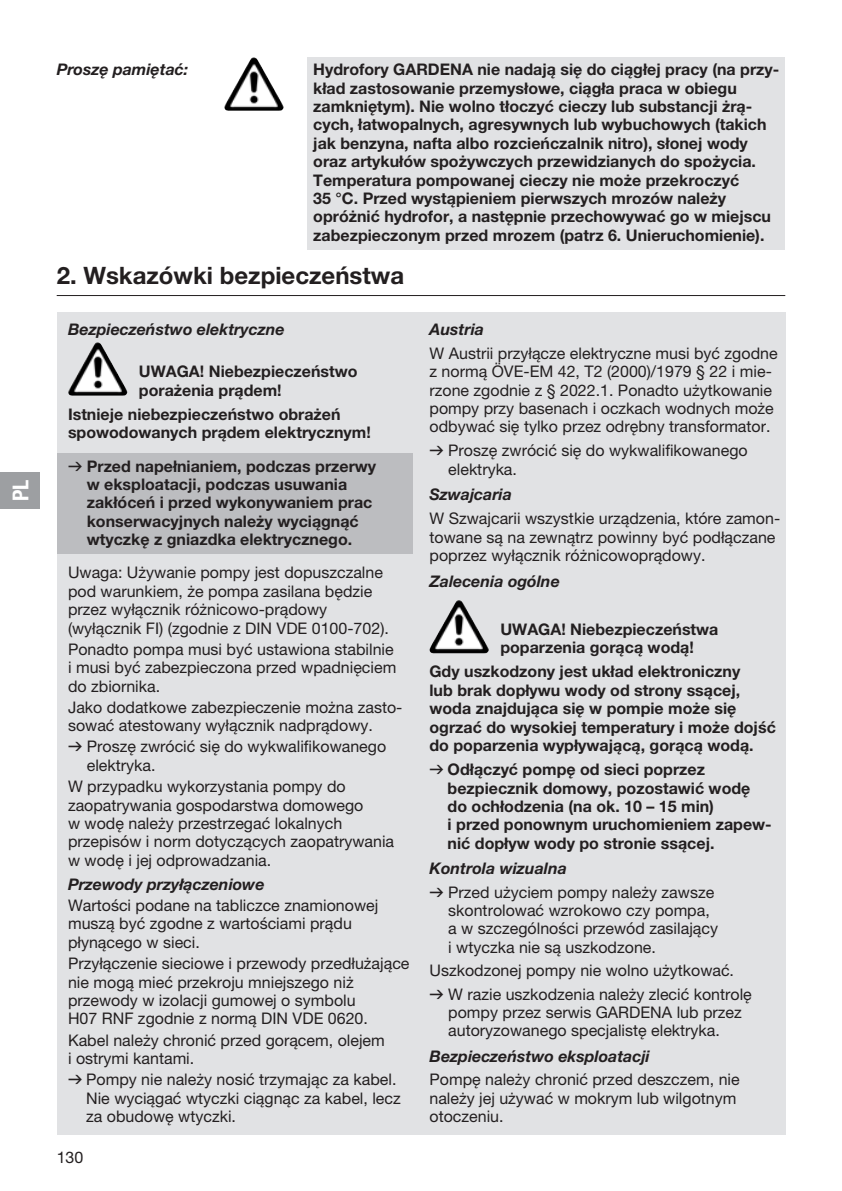
<style>
.page{position:relative;width:842px;height:1191px;background:#fff}
.page>*{position:absolute;margin:0;border:0;box-sizing:border-box;transform-origin:0 0}
.t1{font:700 24px "GARDENA Pro";color:#231f20}
.t2{font:22px "GARDENA Pro Bo Cond";color:#fff}
.t3{font:16px/18.4px "GARDENA Pro";color:#231f20}
.t4{font:700 16px/18.4px "GARDENA Pro";color:#231f20}
.t5{font:italic 700 16px "GARDENA Pro";color:#231f20}
.s1{font-family:"Formdruck";font-weight:400}
.s2{font-family:"Formdruck"}
.s3{font-weight:700;font-style:italic}
</style>
<div class="page">
<div style="left:0;top:472px;width:40px;height:37px;background:#9d9fa2"></div>
<hr style="left:57px;top:295px;width:728px;height:1px;background:#231f20">
<div style="left:57px;top:312px;width:728px;height:822px;background:#e1e2e4"></div>
<img style="left:70px;top:343px;width:26px;height:44px">
<div style="left:57px;top:453px;width:355px;height:101px;background:#bcbdc0"></div>
<img style="left:431px;top:600px;width:27px;height:45px">
<div style="left:308px;top:57px;width:477px;height:192px;background:#e1e2e4"></div>
<img style="left:226px;top:58px;width:27px;height:44px">
<h2 class="t2" style="left:7px;top:501px;width:23px;rotate:-90deg">PL</h2>
<p class="t5" style="left:57px;top:60px;width:133px">Proszę pamiętać:</p>
<p class="t4" style="left:313px;top:60px;width:468px">Hydrofory GARDENA nie nadają się do ciągłej pracy (na przy&shy;kład zastosowanie przemysłowe, ciągła praca w obiegu zamkniętym). Nie wolno tłoczyć cieczy lub substancji żrą&shy;cych, łatwopalnych, agresywnych lub wybuchowych (takich jak benzyna, nafta albo rozcieńczalnik nitro), słonej wody oraz artykułów spożywczych przewidzianych do spożycia.<br>Temperatura pompowanej cieczy nie może przekroczyć<br>35 °C. Przed wystąpieniem pierwszych mrozów należy opróżnić hydrofor, a następnie przechowywać go w miejscu zabezpieczonym przed mrozem (patrz 6. Unieruchomienie).</p>
<h1 class="t1" style="left:57px;top:260px;width:349px">2. Wskazówki bezpieczeństwa</h1>
<p class="t5" style="left:68px;top:319px;width:218px">Bezpieczeństwo elektryczne</p>
<p class="t4" style="left:139px;top:362px;width:220px">UWAGA! Niebezpieczeństwo porażenia prądem!</p>
<p class="t4" style="left:68px;top:404px;width:304px">Istnieje niebezpieczeństwo obrażeń spowodowanych prądem elektrycznym!</p>
<p class="t4" style="left:87px;top:456px;width:291px;text-indent:-19px"><span class="s1">v</span> Przed napełnianiem, podczas przerwy w eksploatacji, podczas usuwania zakłóceń i przed wykonywaniem prac konserwacyjnych należy wyciągnąć wtyczkę z gniazdka elektrycznego.</p>
<p class="t3" style="left:68px;top:563px;width:322px">Uwaga: Używanie pompy jest dopuszczalne pod warunkiem, że pompa zasilana będzie przez wyłącznik różnicowo-prądowy (wyłącznik FI) (zgodnie z DIN VDE 0100-702).</p>
<p class="t3" style="left:68px;top:639px;width:330px">Ponadto pompa musi być ustawiona stabilnie i musi być zabezpieczona przed wpadnięciem do zbiornika.</p>
<p class="t3" style="left:68px;top:697px;width:336px">Jako dodatkowe zabezpieczenie można zasto&shy;sować atestowany wyłącznik nadprądowy.</p>
<p class="t3" style="left:87px;top:737px;width:301px;text-indent:-19px"><span class="s2">v</span> Proszę zwrócić się do wykwalifikowanego elektryka.</p>
<p class="t3" style="left:68px;top:777px;width:328px">W przypadku wykorzystania pompy do zaopatrywania gospodarstwa domowego<br>w wodę należy przestrzegać lokalnych przepisów i norm dotyczących zaopatrywania w wodę i jej odprowadzania.</p>
<p class="t5" style="left:68px;top:874px;width:198px">Przewody przyłączeniowe</p>
<p class="t3" style="left:68px;top:896px;width:312px">Wartości podane na tabliczce znamionowej muszą być zgodne z wartościami prądu płynącego w sieci.</p>
<p class="t3" style="left:68px;top:954px;width:343px">Przyłączenie sieciowe i przewody przedłużające nie mogą mieć przekroju mniejszego niż przewody w izolacji gumowej o symbolu<br>H07 RNF zgodnie z normą DIN VDE 0620.</p>
<p class="t3" style="left:68px;top:1030px;width:318px">Kabel należy chronić przed gorącem, olejem i ostrymi kantami.</p>
<p class="t3" style="left:86px;top:1070px;width:316px;text-indent:-18px"><span class="s2">v</span> Pompy nie należy nosić trzymając za kabel.<br>Nie wyciągać wtyczki ciągnąc za kabel, lecz za obudowę wtyczki.</p>
<p class="t3" style="left:57px;top:1147px;width:28px">130</p>
<p class="t5" style="left:429px;top:319px;width:56px">Austria</p>
<p class="t3" style="left:429px;top:344px;width:350px">W Austrii przyłącze elektryczne musi być zgodne z normą ÖVE-EM 42, T2 (2000)/1979 § 22 i mie&shy;rzone zgodnie z § 2022.1. Ponadto użytkowanie pompy przy basenach i oczkach wodnych może odbywać się tylko przez odrębny transformator.</p>
<p class="t3" style="left:448px;top:441px;width:301px;text-indent:-19px"><span class="s2">v</span> Proszę zwrócić się do wykwalifikowanego elektryka.</p>
<p class="t5" style="left:429px;top:485px;width:84px">Szwajcaria</p>
<p class="t3" style="left:429px;top:509px;width:352px">W Szwajcarii wszystkie urządzenia, które zamon&shy;towane są na zewnątrz powinny być podłączane poprzez wyłącznik różnicowoprądowy.</p>
<p class="t5" style="left:429px;top:571px;width:132px">Zalecenia ogólne</p>
<p class="t4" style="left:500px;top:619px;width:220px">UWAGA! Niebezpieczeństwa poparzenia gorącą wodą!</p>
<p class="t4" style="left:429px;top:662px;width:348px">Gdy uszkodzony jest układ elektroniczny<br>lub brak dopływu wody od strony ssącej, woda znajdująca się w pompie może się ogrzać do wysokiej temperatury i może dojść do poparzenia wypływającą, gorącą wodą.</p>
<p class="t4" style="left:448px;top:760px;width:326px;text-indent:-18px"><span class="s1">v</span> Odłączyć pompę od sieci poprzez bezpiecznik domowy, pozostawić wodę do ochłodzenia (na ok. 10 – 15 min)<br>i przed ponownym uruchomieniem zapew&shy;nić dopływ wody po stronie ssącej.</p>
<p class="t3" style="left:429px;top:856px;width:286px;line-height:23.4px"><span class="s3">Kontrola wizualna<br></span><span class="s2">v</span> Przed użyciem pompy należy zawsze</p>
<p class="t3" style="left:448px;top:901px;width:271px">skontrolować wzrokowo czy pompa, a w szczególności przewód zasilający i wtyczka nie są uszkodzone.</p>
<p class="t3" style="left:429px;top:958px;width:324px;line-height:23.4px">Uszkodzonej pompy nie wolno użytkować. <span class="s2">v</span> W razie uszkodzenia należy zlecić kontrolę</p>
<p class="t3" style="left:448px;top:1003px;width:295px">pompy przez serwis GARDENA lub przez autoryzowanego specjalistę elektryka.</p>
<p class="t5" style="left:429px;top:1046px;width:222px">Bezpieczeństwo eksploatacji</p>
<p class="t3" style="left:429px;top:1070px;width:312px">Pompę należy chronić przed deszczem, nie należy jej używać w mokrym lub wilgotnym otoczeniu.</p>
</div>
